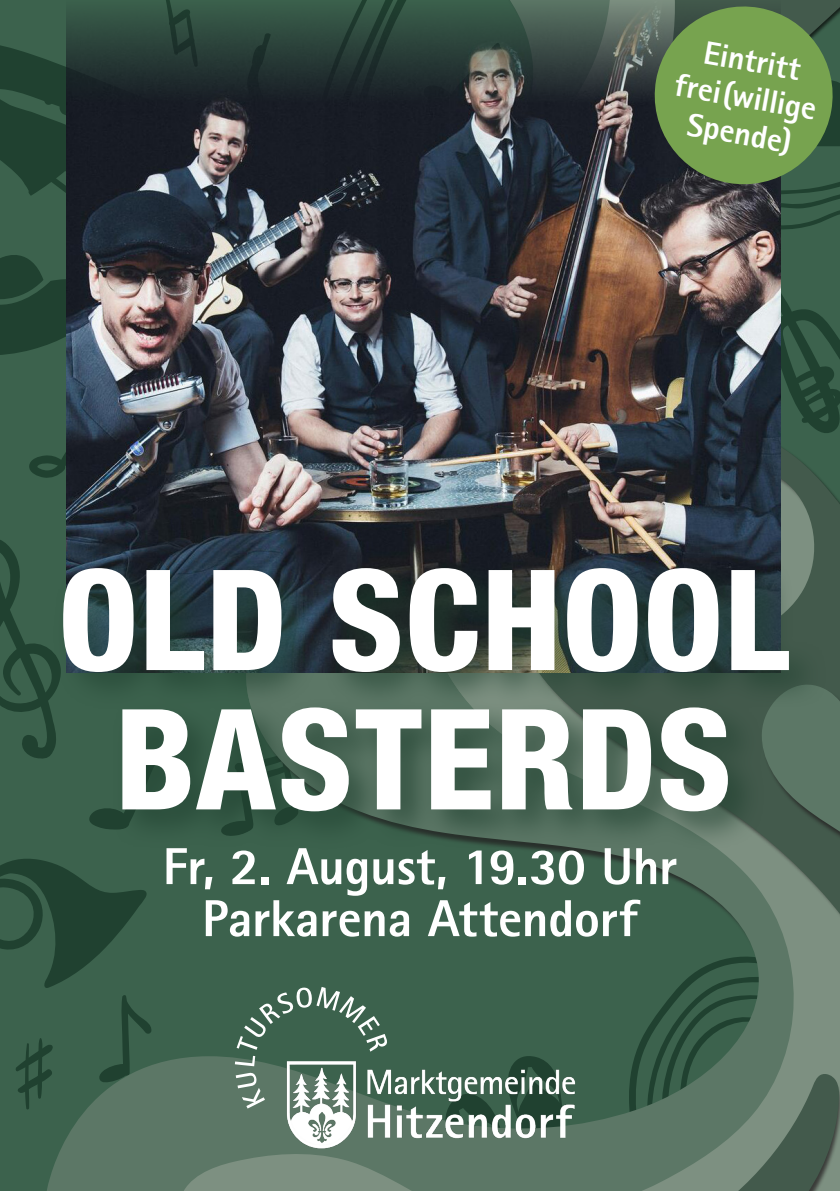
<style>
.page{position:relative;width:840px;height:1191px;background:#fff}
.page>*{position:absolute;margin:0;border:0;box-sizing:border-box;transform-origin:0 0}
.headline_cover{font:800 condensed 140px "Helvetica Neue LT Std";letter-spacing:.005em;color:#fff}
.headline_cover-2{font:800 52px/52px "Rotis Sans Serif Pro";letter-spacing:-.01em;color:#fff;text-align:center}
.Headline_Cover{font:800 32.6px/36.8px "Rotis Sans Serif Pro";color:#fff;text-align:center}
</style>
<div class="page">
<div style="left:0;top:0;width:839px;height:1191px;background:#3c624d"></div>
<svg style="left:0;top:859px;width:45px;height:128px"></svg>
<svg style="left:0;top:540px;width:45px;height:219px"></svg>
<svg style="left:0;top:45px;width:45px;height:151px;fill:#204130"></svg>
<svg style="left:44px;top:96px;width:1px;height:19px"></svg>
<svg style="left:29px;top:455px;width:16px;height:23px"></svg>
<svg style="left:16px;top:1038px;width:29px;height:72px"></svg>
<svg style="left:0;top:255px;width:45px;height:100px"></svg>
<svg style="left:45px;top:59px;width:133px;height:1132px"></svg>
<svg style="left:539px;top:553px;width:275px;height:638px"></svg>
<svg style="left:628px;top:949px;width:132px;height:242px"></svg>
<svg style="left:760px;top:690px;width:79px;height:501px;fill:#77897b"></svg>
<div style="left:632px;top:0;width:207px;height:553px;background:#231f20;opacity:.75"></div>
<img style="left:563px;top:1046px;width:28px;height:114px">
<svg style="left:178px;top:987px;width:385px;height:204px"></svg>
<img style="left:66px;top:0;width:713px;height:557px">
<div style="left:53px;top:557px;width:774px;height:293px;background:#204130;opacity:.75"></div>
<img style="left:604px;top:0;width:235px;height:509px">
<p class="Headline_Cover" style="left:684px;top:30px;width:145px;rotate:10deg">Eintritt frei(willige<br>Spende)</p>
<p class="headline_cover" style="left:58px;top:533px;width:731px">OLD SCHOOL</p>
<p class="headline_cover" style="left:115px;top:673px;width:618px">BASTERDS</p>
<p class="headline_cover-2" style="left:162px;top:840px;width:516px">Fr, 2. August, 19.30 Uhr<br>Parkarena Attendorf</p>
</div>
